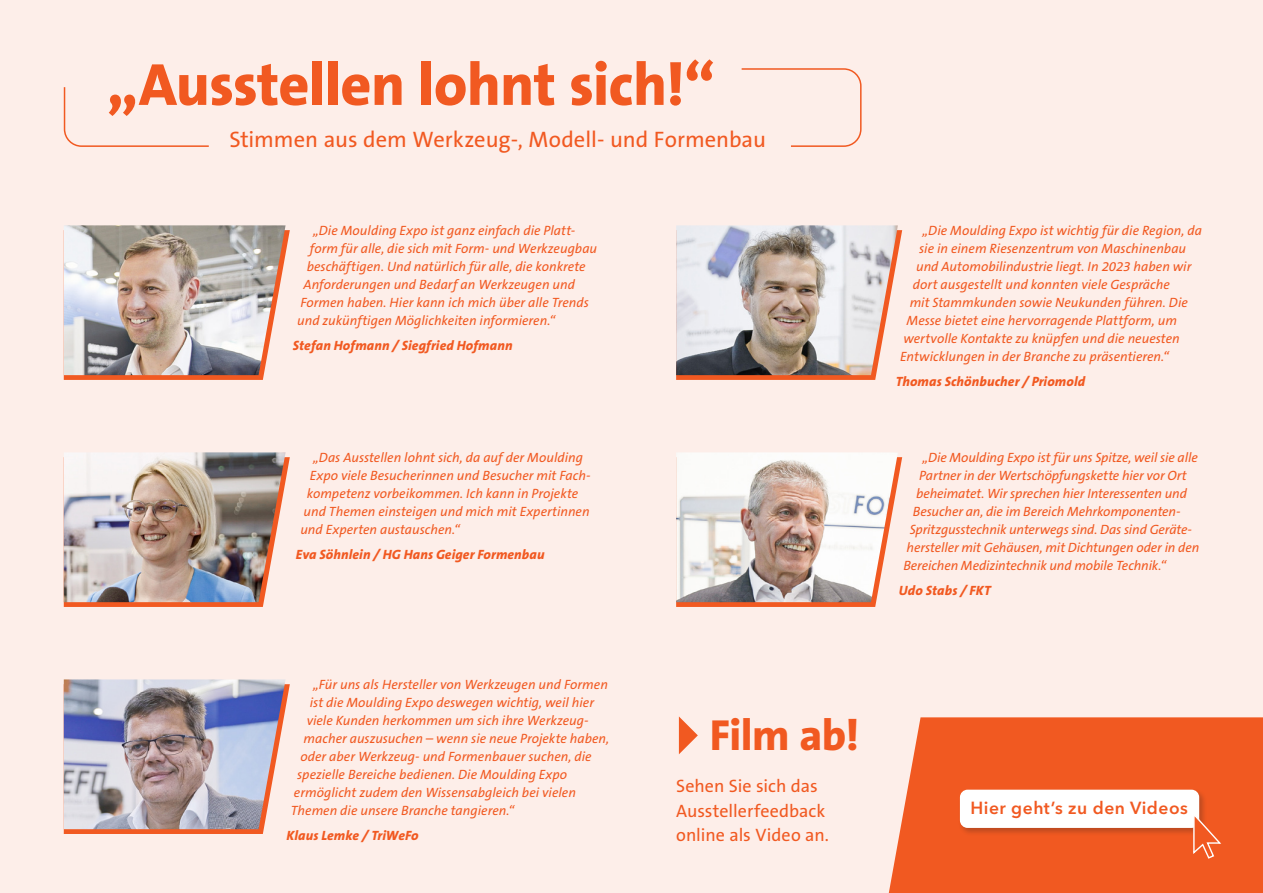
<style>
.page{position:relative;width:1263px;height:893px;background:#fdeee9}
.page>*{position:absolute;margin:0;border:0;box-sizing:border-box;transform-origin:0 0}
.t1{font:800 60px "The Sans B W8";letter-spacing:-.01em;color:#f15921}
.t2{font:800 43.8px "The Sans B W8";letter-spacing:-.01em;color:#f15921}
.t3{font:22.5px "The Sans B W5 Plain";color:#f15921}
.t4{font:18px/24.6px "The Sans B W5 Plain";color:#f15921}
.t5{font:600 17.4px "Avenir Next LT Pro";letter-spacing:.03em;color:#f15921}
.t6{font:italic 13.5px "The Sans B W5 Plain";color:#f15921}
.t7{font:italic 800 13.5px "The Sans B W8";letter-spacing:.01em;color:#f15921}
</style>
<div class="page">
<svg style="left:63px;top:87px;width:146px;height:60px"></svg>
<svg style="left:741px;top:68px;width:121px;height:79px"></svg>
<svg style="left:63px;top:230px;width:227px;height:150px"></svg>
<svg style="left:676px;top:230px;width:226px;height:150px"></svg>
<svg style="left:63px;top:457px;width:227px;height:150px"></svg>
<svg style="left:676px;top:457px;width:226px;height:150px"></svg>
<svg style="left:63px;top:684px;width:227px;height:150px"></svg>
<svg style="left:679px;top:716px;width:19px;height:38px"></svg>
<div style="left:888px;top:717px;width:375px;height:176px;background:#f15921"></div>
<div style="left:958px;top:788px;width:249px;height:47px;background:#231f20;opacity:.25"></div>
<div style="left:960px;top:790px;width:239px;height:38px;background:#fff;border-radius:8px"></div>
<svg style="left:1192px;top:811px;width:31px;height:49px"></svg>
<img style="left:64px;top:225px;width:222px;height:150px">
<img style="left:676px;top:225px;width:222px;height:150px">
<img style="left:64px;top:452px;width:222px;height:150px">
<img style="left:676px;top:452px;width:222px;height:150px">
<img style="left:64px;top:679px;width:222px;height:150px">
<p class="t1" style="left:107px;top:46px;width:610px">„Ausstellen lohnt sich!“</p>
<p class="t3" style="left:230px;top:125px;width:538px">Stimmen aus dem Werkzeug-, Modell- und Formenbau</p>
<p class="t6" style="left:313px;top:223px;width:264px">„Die Moulding Expo ist ganz einfach die Platt-</p>
<p class="t6" style="left:310px;top:241px;width:289px">form für alle, die sich mit Form- und Werkzeugbau</p>
<p class="t6" style="left:307px;top:259px;width:280px">beschäftigen. Und natürlich für alle, die konkrete</p>
<p class="t6" style="left:303px;top:277px;width:273px">Anforderungen und Bedarf an Werkzeugen und</p>
<p class="t6" style="left:300px;top:295px;width:290px">Formen haben. Hier kann ich mich über alle Trends</p>
<p class="t6" style="left:297px;top:313px;width:260px">und zukünftigen Möglichkeiten informieren.“</p>
<p class="t7" style="left:293px;top:337px;width:221px">Stefan Hofmann / Siegfried Hofmann</p>
<p class="t6" style="left:313px;top:450px;width:272px">„Das Ausstellen lohnt sich, da auf der Moulding</p>
<p class="t6" style="left:310px;top:468px;width:282px">Expo viele Besucherinnen und Besucher mit Fach-</p>
<p class="t6" style="left:307px;top:486px;width:273px">kompetenz vorbeikommen. Ich kann in Projekte</p>
<p class="t6" style="left:303px;top:504px;width:288px">und Themen einsteigen und mich mit Expertinnen</p>
<p class="t6" style="left:300px;top:522px;width:161px">und Experten austauschen.“</p>
<p class="t7" style="left:296px;top:546px;width:250px">Eva Söhnlein / HG Hans Geiger Formenbau</p>
<p class="t6" style="left:313px;top:677px;width:296px">„Für uns als Hersteller von Werkzeugen und Formen</p>
<p class="t6" style="left:310px;top:695px;width:286px">ist die Moulding Expo deswegen wichtig, weil hier</p>
<p class="t6" style="left:307px;top:713px;width:283px">viele Kunden herkommen um sich ihre Werkzeug-</p>
<p class="t6" style="left:303px;top:731px;width:307px">macher auszusuchen – wenn sie neue Projekte haben,</p>
<p class="t6" style="left:300px;top:749px;width:293px">oder aber Werkzeug- und Formenbauer suchen, die</p>
<p class="t6" style="left:297px;top:767px;width:271px">spezielle Bereiche bedienen. Die Moulding Expo</p>
<p class="t6" style="left:294px;top:785px;width:284px">ermöglicht zudem den Wissensabgleich bei vielen</p>
<p class="t6" style="left:291px;top:803px;width:225px">Themen die unsere Branche tangieren.“</p>
<p class="t7" style="left:287px;top:827px;width:134px">Klaus Lemke / TriWeFo</p>
<p class="t2" style="left:710px;top:707px;width:151px">Film ab!</p>
<p class="t4" style="left:676px;top:774px;width:154px">Sehen Sie sich das<br>Ausstellerfeedback online als Video an.</p>
<p class="t6" style="left:922px;top:223px;width:281px">„Die Moulding Expo ist wichtig für die Region, da</p>
<p class="t6" style="left:919px;top:241px;width:268px">sie in einem Riesenzentrum von Maschinenbau</p>
<p class="t6" style="left:916px;top:259px;width:277px">und Automobilindustrie liegt. In 2023 haben wir</p>
<p class="t6" style="left:913px;top:277px;width:259px">dort ausgestellt und konnten viele Gespräche</p>
<p class="t6" style="left:910px;top:295px;width:280px">mit Stammkunden sowie Neukunden führen. Die</p>
<p class="t6" style="left:906px;top:313px;width:272px">Messe bietet eine hervorragende Plattform, um</p>
<p class="t6" style="left:903px;top:331px;width:278px">wertvolle Kontakte zu knüpfen und die neuesten</p>
<p class="t6" style="left:900px;top:349px;width:270px">Entwicklungen in der Branche zu präsentieren.“</p>
<p class="t7" style="left:896px;top:373px;width:191px">Thomas Schönbucher / Priomold</p>
<p class="t6" style="left:922px;top:450px;width:277px">„Die Moulding Expo ist für uns Spitze, weil sie alle</p>
<p class="t6" style="left:919px;top:468px;width:269px">Partner in der Wertschöpfungskette hier vor Ort</p>
<p class="t6" style="left:916px;top:486px;width:272px">beheimatet. Wir sprechen hier Interessenten und</p>
<p class="t6" style="left:913px;top:504px;width:269px">Besucher an, die im Bereich Mehrkomponenten-</p>
<p class="t6" style="left:910px;top:522px;width:284px">Spritzgusstechnik unterwegs sind. Das sind Geräte-</p>
<p class="t6" style="left:906px;top:540px;width:294px">hersteller mit Gehäusen, mit Dichtungen oder in den</p>
<p class="t6" style="left:903px;top:558px;width:264px">Bereichen Medizintechnik und mobile Technik.“</p>
<p class="t7" style="left:899px;top:582px;width:93px">Udo Stabs / FKT</p>
<p class="t5" style="left:970px;top:797px;width:219px">Hier geht’s zu den Videos</p>
</div>
